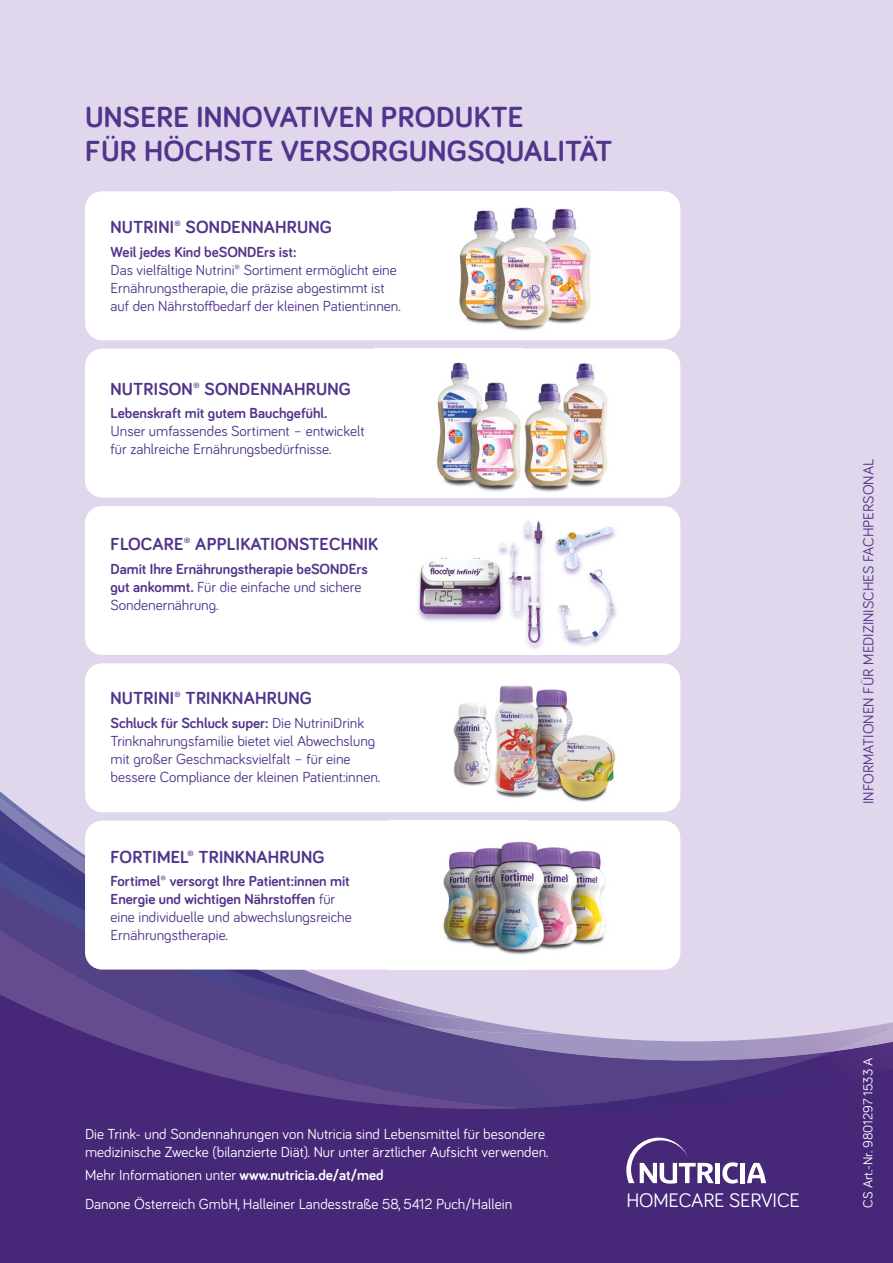
<style>
.page{position:relative;width:893px;height:1263px;background:#e1d7ec}
.page>*{position:absolute;margin:0;border:0;box-sizing:border-box;transform-origin:0 0}
.t1{font:700 30px/34.5px "Bariol";letter-spacing:.01em;color:#51348b}
.t2{font:20.25px "Bariol";letter-spacing:-.01em;color:#fff}
.t3{font:700 18px "Bariol";letter-spacing:.01em;color:#51348b}
.t4{font:15px/18px "Bariol";color:#51348b}
.t5{font:700 15px/18px "Bariol";color:#51348b}
.t6{font:15px/18px "Bariol";color:#fff}
.t7{font:13.5px "Bariol";color:#fff}
.s1{font-weight:400}
.s2{font-weight:700}
</style>
<div class="page">
<svg style="left:0;top:693px;width:681px;height:570px;fill:#462778"></svg>
<svg style="left:0;top:1027px;width:422px;height:81px"></svg>
<img style="left:85px;top:799px;width:337px;height:31px">
<img style="left:0;top:881px;width:422px;height:146px">
<img style="left:0;top:859px;width:85px;height:22px">
<img style="left:0;top:791px;width:85px;height:68px">
<div style="left:85px;top:506px;width:595px;height:149px;background:#fff;border-radius:17px"></div>
<img style="left:417px;top:558px;width:200px;height:91px">
<img style="left:441px;top:521px;width:175px;height:37px">
<div style="left:85px;top:663px;width:595px;height:149px;background:#fff;border-radius:17px"></div>
<img style="left:453px;top:685px;width:163px;height:76px">
<div style="left:85px;top:821px;width:595px;height:148px;background:#fff;border-radius:17px"></div>
<div style="left:85px;top:191px;width:595px;height:149px;background:#fff;border-radius:17px"></div>
<img style="left:459px;top:207px;width:132px;height:124px">
<div style="left:85px;top:349px;width:595px;height:148px;background:#fff;border-radius:17px"></div>
<img style="left:437px;top:349px;width:234px;height:148px">
<svg style="left:422px;top:761px;width:471px;height:502px"></svg>
<h1 class="t1" style="left:85px;top:98px;width:529px">UNSERE INNOVATIVEN PRODUKTE<br>FÜR HÖCHSTE VERSORGUNGSQUALITÄT</h1>
<p class="t3" style="left:111px;top:215px;width:223px">NUTRINI® SONDENNAHRUNG</p>
<p class="t5" style="left:111px;top:242px;width:187px">Weil jedes Kind beSONDErs ist:</p>
<p class="t4" style="left:111px;top:260px;width:292px">Das vielfältige Nutrini® Sortiment ermöglicht eine<br>Ernährungstherapie, die präzise abgestimmt ist auf den Nährstoffbedarf der kleinen Patient:innen.</p>
<p class="t3" style="left:111px;top:377px;width:242px">NUTRISON® SONDENNAHRUNG</p>
<p class="t5" style="left:111px;top:404px;width:219px">Lebenskraft mit gutem Bauchgefühl.</p>
<p class="t4" style="left:111px;top:422px;width:256px">Unser umfassendes Sortiment – entwickelt für zahlreiche Ernährungsbedürfnisse.</p>
<p class="t3" style="left:111px;top:532px;width:269px">FLOCARE® APPLIKATIONSTECHNIK</p>
<p class="t5" style="left:111px;top:559px;width:259px">Damit Ihre Ernährungstherapie beSONDErs gut ankommt. <span class="s1">Für die einfache und sichere<br>Sondenernährung.</span></p>
<p class="t3" style="left:111px;top:686px;width:203px">NUTRINI® TRINKNAHRUNG</p>
<p class="t4" style="left:111px;top:713px;width:271px"><span class="s2">Schluck für Schluck super:</span> Die NutriniDrink Trinknahrungsfamilie bietet viel Abwechslung mit großer Geschmacksvielfalt – für eine bessere Compliance der kleinen Patient:innen.</p>
<p class="t3" style="left:111px;top:844px;width:216px">FORTIMEL® TRINKNAHRUNG</p>
<p class="t5" style="left:111px;top:872px;width:243px">Fortimel® versorgt Ihre Patient:innen mit Energie und wichtigen Nährstoffen <span class="s1">für eine individuelle und abwechslungsreiche Ernährungstherapie.</span></p>
<p class="t6" style="left:85px;top:1124px;width:465px">Die Trink- und Sondennahrungen von Nutricia sind Lebensmittel für besondere medizinische Zwecke (bilanzierte Diät). Nur unter ärztlicher Aufsicht verwenden.</p>
<p class="t6" style="left:85px;top:1165px;width:300px">Mehr Informationen unter <span class="s2">www.nutricia.de/at/med</span></p>
<p class="t6" style="left:85px;top:1194px;width:429px">Danone Österreich GmbH, Halleiner Landesstraße 58, 5412 Puch/Hallein</p>
<h2 class="t2" style="left:626px;top:1187px;width:175px">HOMECARE SERVICE</h2>
<p class="t4" style="left:859px;top:804px;width:347px;rotate:-90deg">INFORMATIONEN FÜR MEDIZINISCHES FACHPERSONAL</p>
<p class="t7" style="left:859px;top:1208px;width:152px;rotate:-90deg">CS Art.-Nr. 9801297 1533 A</p>
</div>
